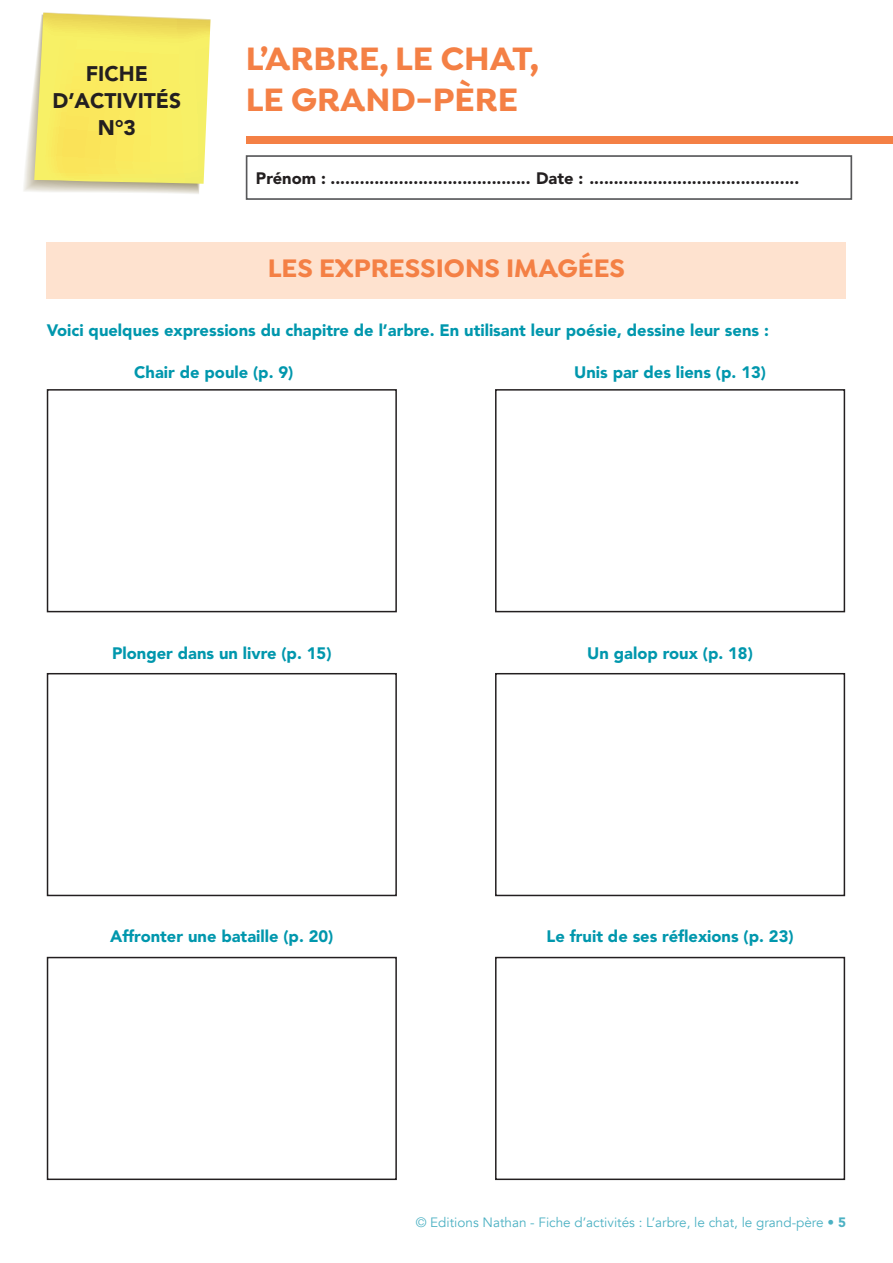
<style>
.page{position:relative;width:893px;height:1263px;background:#fff}
.page>*{position:absolute;margin:0;border:0;box-sizing:border-box;transform-origin:0 0}
.t1{font:700 34.5px/41.4px "Isidora";color:#f48045}
.t2{font:700 27px "Isidora";color:#f48045}
.t3{font:900 21px/27px "Avenir LT Std";color:#231f20;text-align:center}
.t4{font:900 16.5px "Avenir LT Std";color:#0097ad}
.t5{font:900 16.5px "Avenir LT Std";color:#231f20}
.t6{font:13.5px "Avenir";color:#4cb1c3}
.s1{font-family:"Avenir LT Std";font-weight:900}
</style>
<div class="page">
<div style="left:246px;top:136px;width:647px;height:8px;background:#f48045"></div>
<svg style="left:24px;top:12px;width:187px;height:182px;background:#f4e977"></svg>
<div style="left:246px;top:155px;width:606px;height:45px;border:2px solid #57585a"></div>
<div style="left:47px;top:242px;width:799px;height:57px;background:#fee2cf"></div>
<div style="left:47px;top:389px;width:350px;height:223px;border:2px solid #231f20"></div>
<div style="left:495px;top:389px;width:350px;height:223px;border:2px solid #231f20"></div>
<div style="left:47px;top:673px;width:350px;height:223px;border:2px solid #231f20"></div>
<div style="left:495px;top:673px;width:350px;height:223px;border:2px solid #231f20"></div>
<div style="left:47px;top:957px;width:350px;height:223px;border:2px solid #231f20"></div>
<div style="left:495px;top:957px;width:350px;height:223px;border:2px solid #231f20"></div>
<p class="t3" style="left:52px;top:60px;width:130px">FICHE<br>D’ACTIVITÉS<br>N°3</p>
<h1 class="t1" style="left:246px;top:39px;width:295px">L’ARBRE, LE CHAT,<br>LE GRAND-PÈRE</h1>
<p class="t5" style="left:256px;top:168px;width:545px">Prénom : ......................................... Date : ...........................................</p>
<h2 class="t2" style="left:268px;top:251px;width:359px">LES EXPRESSIONS IMAGÉES</h2>
<p class="t4" style="left:47px;top:320px;width:724px">Voici quelques expressions du chapitre de l’arbre. En utilisant leur poésie, dessine leur sens :</p>
<p class="t4" style="left:134px;top:362px;width:161px">Chair de poule (p. 9)</p>
<p class="t4" style="left:574px;top:362px;width:193px">Unis par des liens (p. 13)</p>
<p class="t4" style="left:112px;top:643px;width:221px">Plonger dans un livre (p. 15)</p>
<p class="t4" style="left:110px;top:926px;width:225px">Affronter une bataille (p. 20)</p>
<p class="t4" style="left:587px;top:643px;width:167px">Un galop roux (p. 18)</p>
<p class="t4" style="left:546px;top:926px;width:249px">Le fruit de ses réflexions (p. 23)</p>
<p class="t6" style="left:416px;top:1214px;width:432px">© Editions Nathan - Fiche d’activités : L’arbre, le chat, le grand-père • <span class="s1">5</span></p>
</div>
